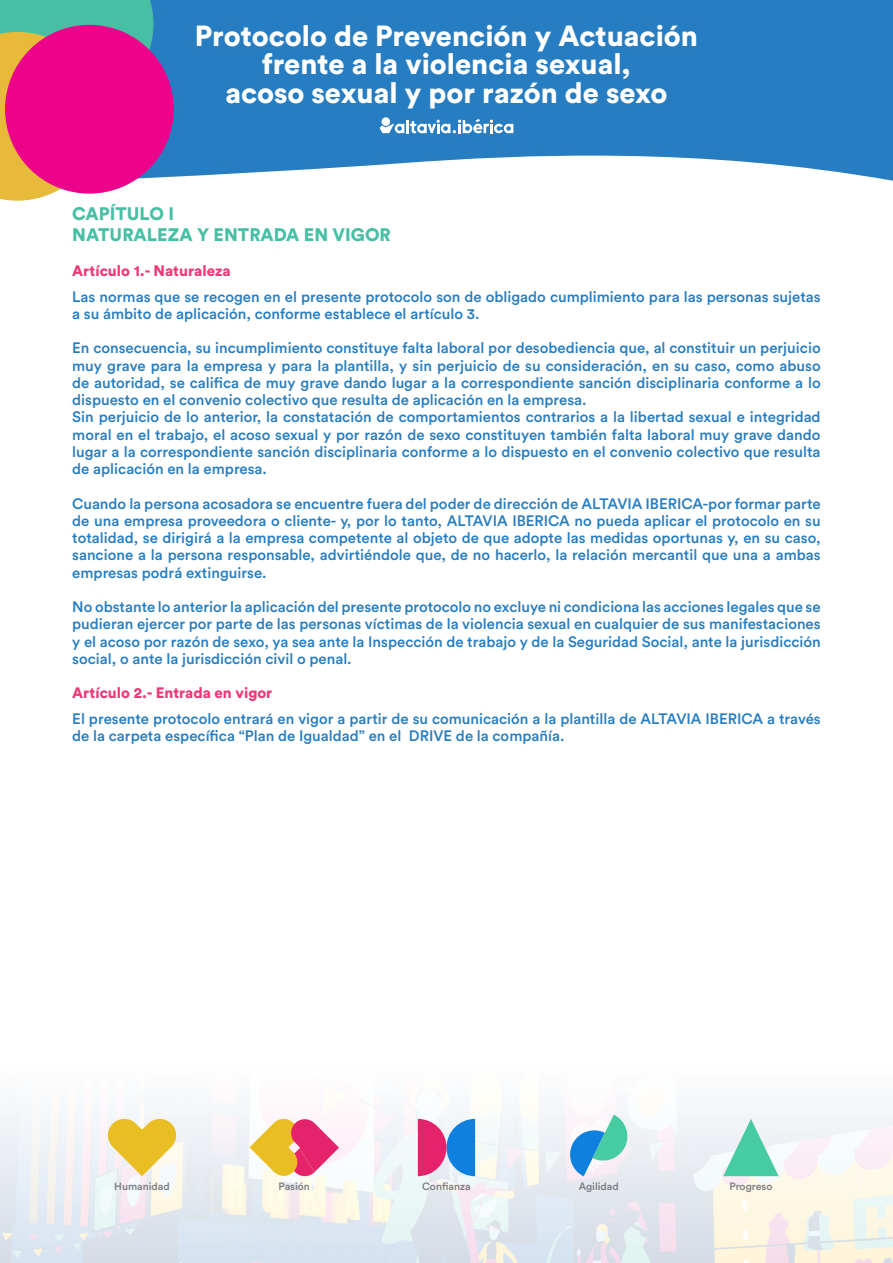
<style>
.page{position:relative;width:893px;height:1263px;background:#fff}
.page>*{position:absolute;margin:0;border:0;box-sizing:border-box;transform-origin:0 0}
.t1{font:900 28.8px/28.5px "Circular Std";color:#fff;text-align:center}
.t2{font:900 18px "Circular Std";color:#46bfa5}
.t3{font:500 15px/17.2px "Circular Std";color:#277dc1;text-align:justify}
.t4{font:900 15px "Circular Std";color:#ef3875}
.t5{font:500 10.5px "Circular Std";color:#777a80}
</style>
<div class="page">
<img style="left:0;top:1108px;width:893px;height:155px">
<svg style="left:108px;top:1119px;width:68px;height:57px;background:#ecd16d"></svg>
<svg style="left:249px;top:1119px;width:90px;height:57px"></svg>
<svg style="left:418px;top:1119px;width:57px;height:57px;background:#9273b5"></svg>
<svg style="left:723px;top:1119px;width:56px;height:57px"></svg>
<svg style="left:567px;top:1114px;width:64px;height:62px"></svg>
<svg style="left:153px;top:0;width:740px;height:181px;background:#3b89c6"></svg>
<svg style="left:0;top:0;width:153px;height:201px;background:#98c48b"></svg>
<div style="left:5px;top:25px;width:169px;height:169px;background:#ed028c;border-radius:50%"></div>
<div style="left:236px;top:64px;width:69px;height:48px;background:#277dc1"></div>
<svg style="left:380px;top:119px;width:133px;height:15px"></svg>
<p class="t1" style="left:195px;top:21px;width:505px">Protocolo de Prevención y Actuación</p>
<p class="t1" style="left:225px;top:49px;width:444px">frente a la violencia sexual, acoso sexual y por razón de sexo</p>
<p class="t2" style="left:72px;top:201px;width:103px">CAPÍTULO I</p>
<p class="t2" style="left:72px;top:223px;width:320px">NATURALEZA Y ENTRADA EN VIGOR</p>
<p class="t4" style="left:72px;top:261px;width:160px">Artículo 1.- Naturaleza</p>
<p class="t3" style="left:72px;top:287px;width:750px">Las normas que se recogen en el presente protocolo son de obligado cumplimiento para las personas sujetas a su ámbito de aplicación, conforme establece el artículo 3.</p>
<p class="t3" style="left:72px;top:339px;width:750px">En consecuencia, su incumplimiento constituye falta laboral por desobediencia que, al constituir un perjuicio muy grave para la empresa y para la plantilla, y sin perjuicio de su consideración, en su caso, como abuso de autoridad, se califica de muy grave dando lugar a la correspondiente sanción disciplinaria conforme a lo dispuesto en el convenio colectivo que resulta de aplicación en la empresa.</p>
<p class="t3" style="left:72px;top:408px;width:750px">Sin perjuicio de lo anterior, la constatación de comportamientos contrarios a la libertad sexual e integridad moral en el trabajo, el acoso sexual y por razón de sexo constituyen también falta laboral muy grave dando lugar a la correspondiente sanción disciplinaria conforme a lo dispuesto en el convenio colectivo que resulta de aplicación en la empresa.</p>
<p class="t3" style="left:72px;top:494px;width:750px">Cuando la persona acosadora se encuentre fuera del poder de dirección de ALTAVIA IBERICA-por formar parte de una empresa proveedora o cliente- y, por lo tanto, ALTAVIA IBERICA no pueda aplicar el protocolo en su totalidad, se dirigirá a la empresa competente al objeto de que adopte las medidas oportunas y, en su caso, sancione a la persona responsable, advirtiéndole que, de no hacerlo, la relación mercantil que una a ambas empresas podrá extinguirse.</p>
<p class="t3" style="left:72px;top:598px;width:750px">No obstante lo anterior la aplicación del presente protocolo no excluye ni condiciona las acciones legales que se pudieran ejercer por parte de las personas víctimas de la violencia sexual en cualquier de sus manifestaciones y el acoso por razón de sexo, ya sea ante la Inspección de trabajo y de la Seguridad Social, ante la jurisdicción social, o ante la jurisdicción civil o penal.</p>
<p class="t4" style="left:72px;top:683px;width:202px">Artículo 2.- Entrada en vigor</p>
<p class="t3" style="left:72px;top:710px;width:750px">El presente protocolo entrará en vigor a partir de su comunicación a la plantilla de ALTAVIA IBERICA a través de la carpeta específica “Plan de Igualdad” en el DRIVE de la compañía.</p>
<p class="t5" style="left:114px;top:1179px;width:57px">Humanidad</p>
<p class="t5" style="left:279px;top:1179px;width:33px">Pasión</p>
<p class="t5" style="left:422px;top:1179px;width:50px">Confianza</p>
<p class="t5" style="left:579px;top:1179px;width:42px">Agilidad</p>
<p class="t5" style="left:729px;top:1179px;width:44px">Progreso</p>
</div>
